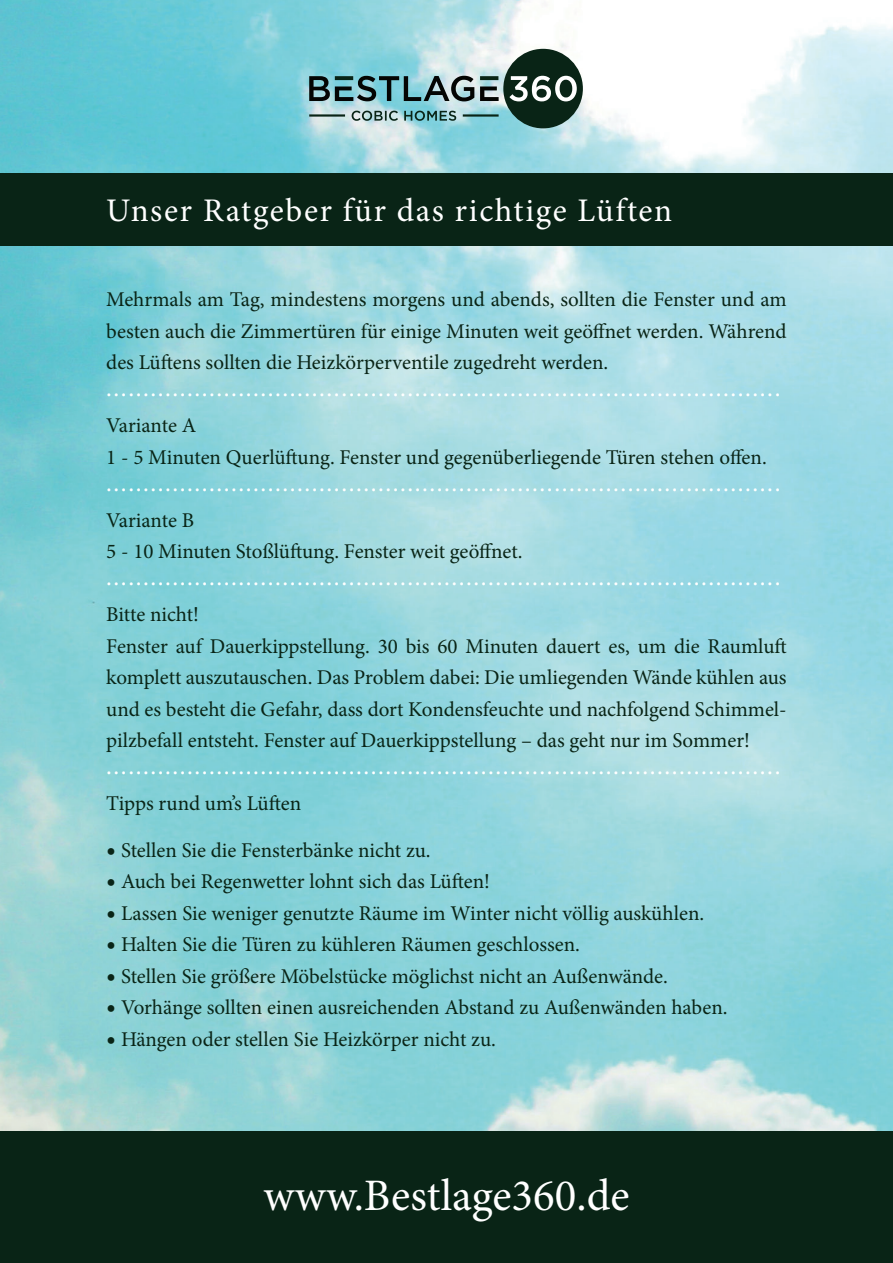
<style>
.page{position:relative;width:893px;height:1263px;background:#fff}
.page>*{position:absolute;margin:0;border:0;box-sizing:border-box;transform-origin:0 0}
.t1{font:45px "Minion Pro";color:#fff}
.t2{font:33px "Minion Pro";letter-spacing:.05em;color:#fff}
.t3{font:25.5px "Minion Pro";color:#fff}
.t4{font:21px/31.5px "Minion Pro";color:#092416}
.s1{font-size:25.5px}
</style>
<div class="page">
<img style="left:0;top:0;width:893px;height:1131px">
<div style="left:0;top:1131px;width:893px;height:132px;background:#092416"></div>
<svg style="left:309px;top:49px;width:274px;height:79px;background:#7da3a4"></svg>
<hr style="left:463px;top:114px;width:36px;height:3px;background:#092416">
<hr style="left:309px;top:114px;width:36px;height:3px;background:#092416">
<div style="left:0;top:173px;width:893px;height:73px;background:#092416"></div>
<h2 class="t2" style="left:106px;top:188px;width:567px">Unser Ratgeber für das richtige Lüften</h2>
<p class="t4" style="left:106px;top:284px;width:682px;text-align:justify">Mehrmals am Tag, mindestens morgens und abends, sollten die Fenster und am besten auch die Zimmertüren für einige Minuten weit geöffnet werden. Während des Lüftens sollten die Heizkörperventile zugedreht werden.</p>
<p class="t3" style="left:106px;top:371px;width:676px">............................................................................................</p>
<p class="t4" style="left:106px;top:410px;width:662px">Variante A<br>1 - 5 Minuten Querlüftung. Fenster und gegenüberliegende Türen stehen offen.</p>
<p class="t3" style="left:106px;top:465px;width:676px">............................................................................................</p>
<p class="t4" style="left:106px;top:504px;width:418px">Variante B<br>5 - 10 Minuten Stoßlüftung. Fenster weit geöffnet.</p>
<p class="t3" style="left:106px;top:560px;width:676px">............................................................................................</p>
<p class="t4" style="left:106px;top:599px;width:682px">Bitte nicht!<br>Fenster auf Dauerkippstellung. 30 bis 60 Minuten dauert es, um die Raumluft komplett auszutauschen. Das Problem dabei: Die umliegenden Wände kühlen aus und es besteht die Gefahr, dass dort Kondensfeuchte und nachfolgend Schimmel&shy;pilzbefall entsteht. Fenster auf Dauerkippstellung – das geht nur im Sommer!</p>
<p class="t3" style="left:106px;top:749px;width:676px">............................................................................................</p>
<p class="t4" style="left:106px;top:788px;width:196px">Tipps rund um’s Lüften</p>
<p class="t4" style="left:106px;top:834px;width:326px"><span class="s1">•</span> Stellen Sie die Fensterbänke nicht zu.</p>
<p class="t4" style="left:106px;top:866px;width:385px"><span class="s1">•</span> Auch bei Regenwetter lohnt sich das Lüften!</p>
<p class="t4" style="left:106px;top:897px;width:599px"><span class="s1">•</span> Lassen Sie weniger genutzte Räume im Winter nicht völlig auskühlen.</p>
<p class="t4" style="left:106px;top:929px;width:475px"><span class="s1">•</span> Halten Sie die Türen zu kühleren Räumen geschlossen.</p>
<p class="t4" style="left:106px;top:960px;width:563px"><span class="s1">•</span> Stellen Sie größere Möbelstücke möglichst nicht an Außenwände.</p>
<p class="t4" style="left:106px;top:992px;width:623px"><span class="s1">•</span> Vorhänge sollten einen ausreichenden Abstand zu Außenwänden haben.</p>
<p class="t4" style="left:106px;top:1023px;width:391px"><span class="s1">•</span> Hängen oder stellen Sie Heizkörper nicht zu.</p>
<h1 class="t1" style="left:263px;top:1165px;width:368px">www.Bestlage360.de</h1>
</div>
